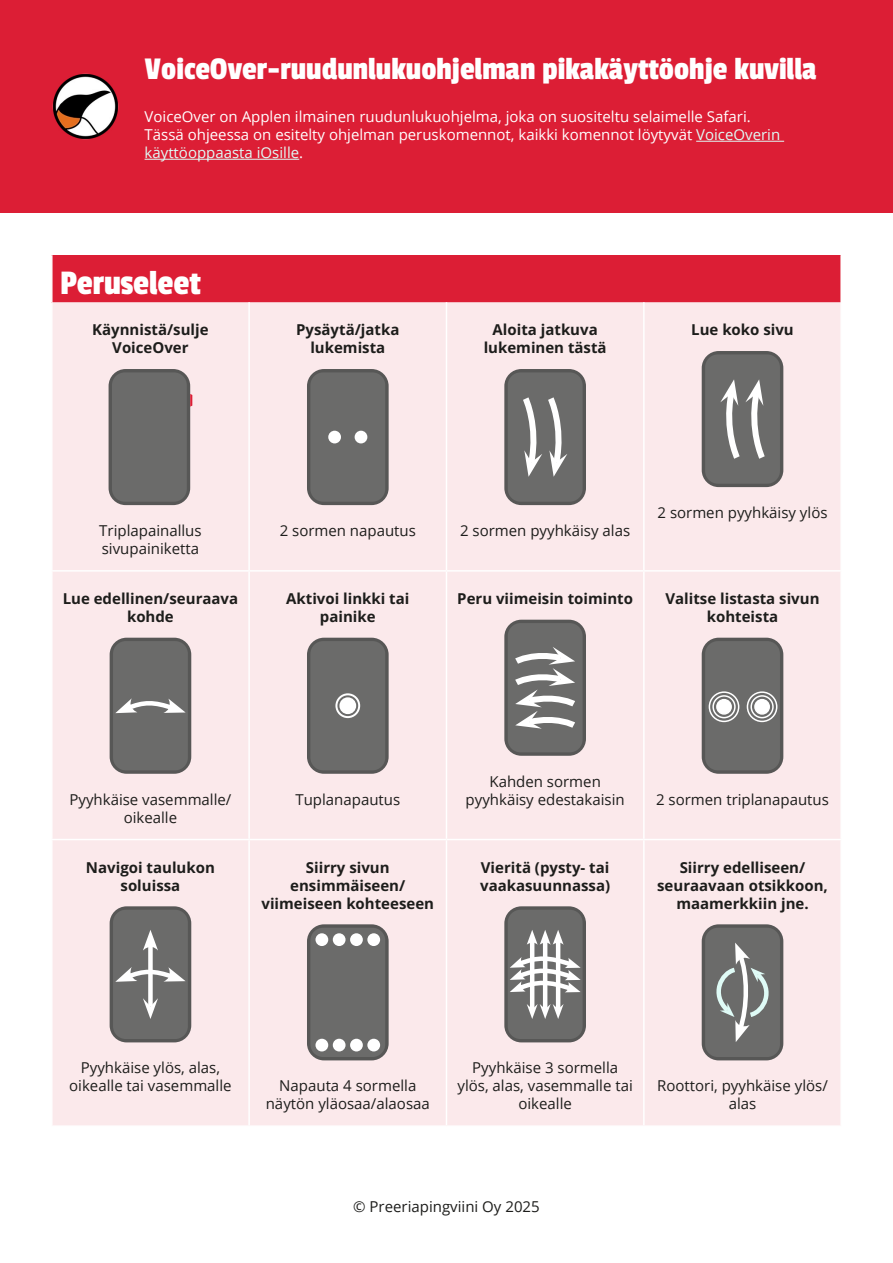
<style>
.page{position:relative;width:893px;height:1263px;background:#fff}
.page>*{position:absolute;margin:0;border:0;box-sizing:border-box;transform-origin:0 0}
.t1{font:36px "Passion One";color:#fff}
.t2{font:33px "Passion One";color:#fff}
.Compact_paragraph{font:15px/18px "Open Sans";color:#1d1d1b;text-align:center}
.Compact_paragraph_b{font:700 15px/18px "Open Sans";color:#1d1d1b;text-align:center}
.Negative_paragraph{font:15px/18px "Open Sans";color:#fff}
.s1{color:#dffbf6}
</style>
<div class="page">
<div style="left:0;top:0;width:893px;height:213px;background:#dc1e35"></div>
<img style="left:52px;top:73px;width:67px;height:67px">
<hr style="left:696px;top:141px;width:88px;height:1px;background:#dffbf6">
<hr style="left:145px;top:159px;width:154px;height:1px;background:#dffbf6">
<div style="left:52px;top:255px;width:789px;height:47px;background:#dc1e35"></div>
<div style="left:53px;top:302px;width:787px;height:823px;background:#fbe9eb"></div>
<hr style="left:51px;top:255px;width:2px;height:47px;background:#fff">
<hr style="left:840px;top:255px;width:2px;height:47px;background:#fff">
<hr style="left:248px;top:302px;width:2px;height:268px;background:#fff">
<hr style="left:446px;top:302px;width:1px;height:268px;background:#fff">
<hr style="left:643px;top:302px;width:2px;height:268px;background:#fff">
<hr style="left:248px;top:572px;width:2px;height:267px;background:#fff">
<hr style="left:446px;top:572px;width:1px;height:267px;background:#fff">
<hr style="left:643px;top:572px;width:2px;height:267px;background:#fff">
<hr style="left:248px;top:840px;width:2px;height:285px;background:#fff">
<hr style="left:446px;top:840px;width:1px;height:285px;background:#fff">
<hr style="left:643px;top:840px;width:2px;height:285px;background:#fff">
<hr style="left:51px;top:570px;width:198px;height:2px;background:#fff">
<hr style="left:249px;top:570px;width:197px;height:2px;background:#fff">
<hr style="left:446px;top:570px;width:198px;height:2px;background:#fff">
<hr style="left:644px;top:570px;width:198px;height:2px;background:#fff">
<hr style="left:51px;top:839px;width:198px;height:1px;background:#fff">
<hr style="left:249px;top:839px;width:197px;height:1px;background:#fff">
<hr style="left:446px;top:839px;width:198px;height:1px;background:#fff">
<hr style="left:644px;top:839px;width:198px;height:1px;background:#fff">
<div style="left:109px;top:369px;width:81px;height:136px;background:#575756;border-radius:17px"></div>
<div style="left:112px;top:372px;width:75px;height:130px;background:#6b6b6a;border-radius:13px"></div>
<svg style="left:190px;top:394px;width:2px;height:13px"></svg>
<div style="left:307px;top:369px;width:82px;height:136px;background:#575756;border-radius:17px"></div>
<div style="left:310px;top:372px;width:75px;height:130px;background:#6b6b6a;border-radius:13px"></div>
<div style="left:328px;top:431px;width:13px;height:12px;background:#fff;border-radius:50%"></div>
<div style="left:355px;top:431px;width:12px;height:12px;background:#fff;border-radius:50%"></div>
<div style="left:504px;top:369px;width:82px;height:136px;background:#575756;border-radius:17px"></div>
<div style="left:508px;top:372px;width:75px;height:130px;background:#6b6b6a;border-radius:13px"></div>
<svg style="left:523px;top:397px;width:44px;height:80px"></svg>
<div style="left:702px;top:351px;width:81px;height:136px;background:#575756;border-radius:17px"></div>
<div style="left:705px;top:354px;width:75px;height:130px;background:#6b6b6a;border-radius:13px"></div>
<svg style="left:720px;top:379px;width:45px;height:80px"></svg>
<div style="left:110px;top:638px;width:81px;height:136px;background:#575756;border-radius:17px"></div>
<div style="left:113px;top:641px;width:75px;height:129px;background:#6b6b6a;border-radius:13px"></div>
<svg style="left:115px;top:698px;width:71px;height:16px"></svg>
<div style="left:307px;top:638px;width:82px;height:136px;background:#575756;border-radius:17px"></div>
<div style="left:310px;top:641px;width:75px;height:129px;background:#6b6b6a;border-radius:13px"></div>
<div style="left:340px;top:698px;width:15px;height:15px;background:#fff;border-radius:50%"></div>
<div style="left:335px;top:693px;width:25px;height:25px;border:2px solid #fff;border-radius:50%"></div>
<div style="left:339px;top:697px;width:17px;height:17px;border:2px solid #fff;border-radius:50%"></div>
<div style="left:504px;top:620px;width:82px;height:136px;background:#575756;border-radius:17px"></div>
<div style="left:508px;top:623px;width:75px;height:129px;background:#6b6b6a;border-radius:13px"></div>
<svg style="left:515px;top:647px;width:60px;height:82px"></svg>
<div style="left:702px;top:638px;width:81px;height:136px;background:#575756;border-radius:17px"></div>
<div style="left:705px;top:641px;width:75px;height:129px;background:#6b6b6a;border-radius:13px"></div>
<div style="left:717px;top:700px;width:14px;height:14px;background:#fff;border-radius:50%"></div>
<div style="left:709px;top:691px;width:30px;height:31px;border:2px solid #fff;border-radius:50%"></div>
<div style="left:712px;top:695px;width:24px;height:23px;border:2px solid #fff;border-radius:50%"></div>
<div style="left:716px;top:699px;width:16px;height:16px;border:2px solid #fff;border-radius:50%"></div>
<div style="left:755px;top:700px;width:14px;height:14px;background:#fff;border-radius:50%"></div>
<div style="left:747px;top:691px;width:30px;height:31px;border:2px solid #fff;border-radius:50%"></div>
<div style="left:750px;top:695px;width:24px;height:23px;border:2px solid #fff;border-radius:50%"></div>
<div style="left:754px;top:699px;width:16px;height:16px;border:2px solid #fff;border-radius:50%"></div>
<div style="left:110px;top:906px;width:81px;height:136px;background:#575756;border-radius:17px"></div>
<div style="left:113px;top:910px;width:75px;height:129px;background:#6b6b6a;border-radius:13px"></div>
<svg style="left:115px;top:967px;width:71px;height:15px"></svg>
<div style="left:148px;top:942px;width:5px;height:64px;background:#fff"></div>
<svg style="left:143px;top:998px;width:15px;height:21px"></svg>
<svg style="left:143px;top:930px;width:15px;height:20px"></svg>
<div style="left:307px;top:924px;width:82px;height:136px;background:#575756;border-radius:17px"></div>
<div style="left:310px;top:928px;width:75px;height:129px;background:#6b6b6a;border-radius:13px"></div>
<div style="left:315px;top:933px;width:13px;height:13px;background:#fff;border-radius:50%"></div>
<div style="left:333px;top:933px;width:13px;height:13px;background:#fff;border-radius:50%"></div>
<div style="left:350px;top:933px;width:13px;height:13px;background:#fff;border-radius:50%"></div>
<div style="left:367px;top:933px;width:13px;height:13px;background:#fff;border-radius:50%"></div>
<div style="left:367px;top:1039px;width:13px;height:12px;background:#fff;border-radius:50%"></div>
<div style="left:350px;top:1039px;width:13px;height:12px;background:#fff;border-radius:50%"></div>
<div style="left:333px;top:1039px;width:13px;height:12px;background:#fff;border-radius:50%"></div>
<div style="left:315px;top:1039px;width:13px;height:12px;background:#fff;border-radius:50%"></div>
<div style="left:504px;top:906px;width:82px;height:136px;background:#575756;border-radius:17px"></div>
<div style="left:508px;top:910px;width:75px;height:129px;background:#6b6b6a;border-radius:13px"></div>
<svg style="left:510px;top:956px;width:71px;height:38px"></svg>
<hr style="left:543px;top:940px;width:4px;height:69px;background:#fff">
<hr style="left:530px;top:940px;width:4px;height:69px;background:#fff">
<hr style="left:556px;top:940px;width:4px;height:69px;background:#fff">
<svg style="left:527px;top:1004px;width:37px;height:15px"></svg>
<svg style="left:527px;top:930px;width:37px;height:15px"></svg>
<div style="left:702px;top:924px;width:81px;height:136px;background:#575756;border-radius:17px"></div>
<div style="left:705px;top:928px;width:75px;height:129px;background:#6b6b6a;border-radius:13px"></div>
<svg style="left:716px;top:943px;width:53px;height:99px"></svg>
<h1 class="t2" style="left:145px;top:51px;width:673px">VoiceOver-ruudunlukuohjelman pikakäyttöohje kuvilla</h1>
<p class="Negative_paragraph" style="left:145px;top:107px;width:637px">VoiceOver on Applen ilmainen ruudunlukuohjelma, joka on suositeltu selaimelle Safari.<br>Tässä ohjeessa on esitelty ohjelman peruskomennot, kaikki komennot löytyvät <span class="s1">VoiceOverin käyttöoppaasta iOsille</span>.</p>
<h2 class="t1" style="left:60px;top:264px;width:142px">Peruseleet</h2>
<p class="Compact_paragraph_b" style="left:92px;top:320px;width:118px">Käynnistä/sulje<br>VoiceOver</p>
<p class="Compact_paragraph_b" style="left:296px;top:320px;width:105px">Pysäytä/jatka lukemista</p>
<p class="Compact_paragraph_b" style="left:484px;top:320px;width:124px">Aloita jatkuva lukeminen tästä</p>
<p class="Compact_paragraph_b" style="left:691px;top:320px;width:104px">Lue koko sivu</p>
<p class="Compact_paragraph" style="left:99px;top:521px;width:104px;text-align:left">Triplapainallus sivupainiketta</p>
<p class="Compact_paragraph_b" style="left:63px;top:589px;width:177px">Lue edellinen/seuraava kohde</p>
<p class="Compact_paragraph" style="left:280px;top:521px;width:138px">2 sormen napautus</p>
<p class="Compact_paragraph_b" style="left:286px;top:589px;width:125px">Aktivoi linkki tai painike</p>
<p class="Compact_paragraph" style="left:460px;top:521px;width:172px">2 sormen pyyhkäisy alas</p>
<p class="Compact_paragraph_b" style="left:457px;top:589px;width:177px">Peru viimeisin toiminto</p>
<p class="Compact_paragraph" style="left:657px;top:503px;width:172px">2 sormen pyyhkäisy ylös</p>
<p class="Compact_paragraph_b" style="left:665px;top:589px;width:156px">Valitse listasta sivun kohteista</p>
<p class="Compact_paragraph" style="left:69px;top:790px;width:164px">Pyyhkäise vasemmalle/ oikealle</p>
<p class="Compact_paragraph_b" style="left:86px;top:858px;width:130px">Navigoi taulukon soluissa</p>
<p class="Compact_paragraph" style="left:295px;top:790px;width:106px">Tuplanapautus</p>
<p class="Compact_paragraph_b" style="left:262px;top:858px;width:174px">Siirry sivun ensimmäiseen/ viimeiseen kohteeseen</p>
<p class="Compact_paragraph" style="left:466px;top:772px;width:161px">Kahden sormen pyyhkäisy edestakaisin</p>
<p class="Compact_paragraph_b" style="left:480px;top:858px;width:132px;text-align:left">Vieritä (pysty- tai vaakasuunnassa)</p>
<p class="Compact_paragraph" style="left:656px;top:790px;width:174px">2 sormen triplanapautus</p>
<p class="Compact_paragraph_b" style="left:657px;top:858px;width:172px">Siirry edelliseen/ seuraavaan otsikkoon, maamerkkiin jne.</p>
<p class="Compact_paragraph" style="left:69px;top:1058px;width:164px">Pyyhkäise ylös, alas, oikealle tai vasemmalle</p>
<p class="Compact_paragraph" style="left:266px;top:1076px;width:166px">Napauta 4 sormella näytön yläosaa/alaosaa</p>
<p class="Compact_paragraph" style="left:457px;top:1058px;width:177px">Pyyhkäise 3 sormella ylös, alas, vasemmalle tai oikealle</p>
<p class="Compact_paragraph" style="left:657px;top:1076px;width:172px">Roottori, pyyhkäise ylös/ alas</p>
<p class="Compact_paragraph" style="left:353px;top:1197px;width:188px">© Preeriapingviini Oy 2025</p>
</div>
